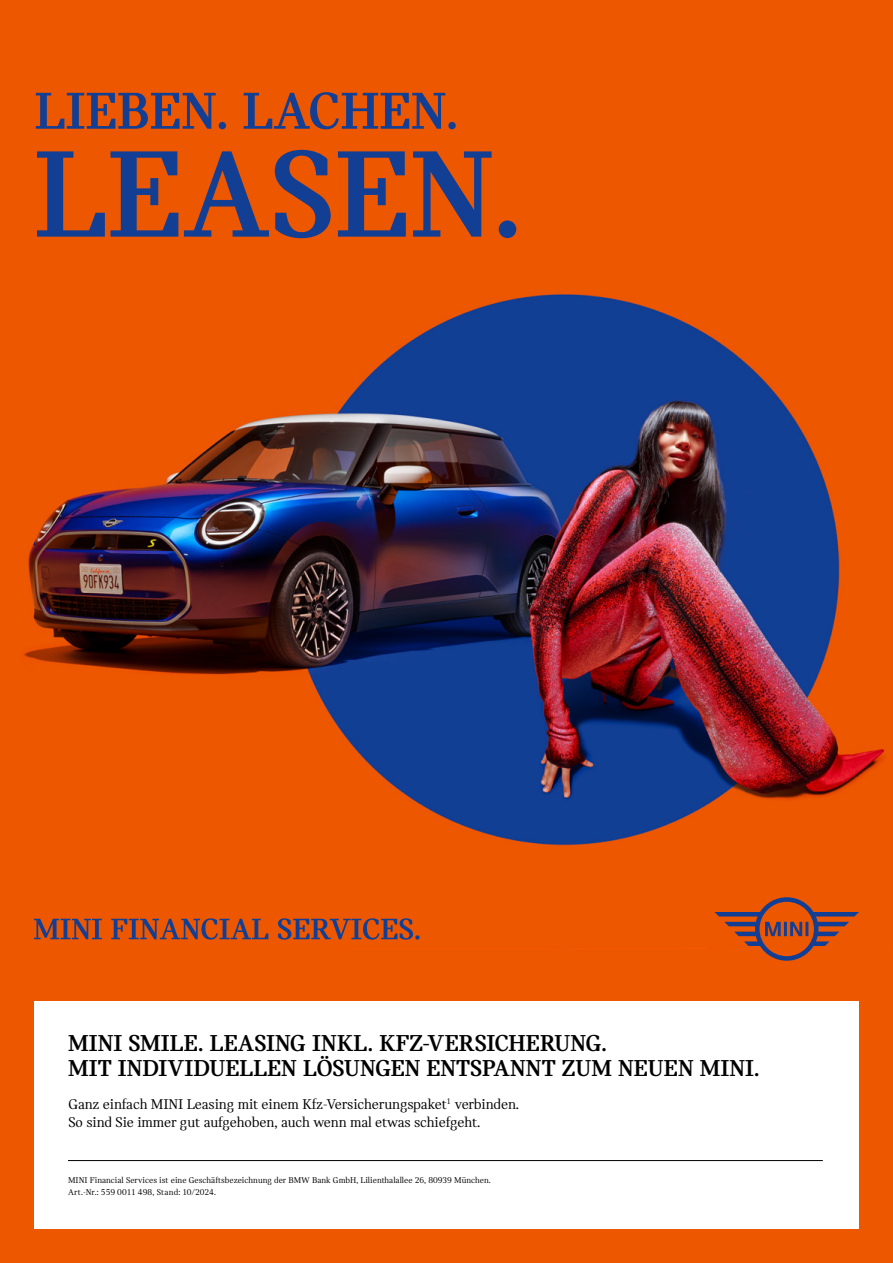
<style>
.page{position:relative;width:893px;height:1263px;background:#ed5700}
.page>*{position:absolute;margin:0;border:0;box-sizing:border-box;transform-origin:0 0}
.t1{font:131.55px "MINI Serif Headline";color:#123f94}
.t2{font:55.35px "MINI Serif Headline";color:#123f94}
.t3{font:700 24.6px/24.6px "MINI Serif";letter-spacing:.005em;color:#000}
.t4{font:15.15px/18px "MINI Serif";letter-spacing:-.01em;color:#000}
.t5{font:9px/11.2px "MINI Serif";color:#000}
</style>
<div class="page">
<img style="left:24px;top:294px;width:860px;height:646px">
<svg style="left:714px;top:897px;width:145px;height:64px"></svg>
<svg style="left:34px;top:919px;width:68px;height:20px"></svg>
<svg style="left:111px;top:918px;width:157px;height:22px"></svg>
<svg style="left:278px;top:918px;width:142px;height:22px"></svg>
<div style="left:34px;top:1001px;width:825px;height:228px;background:#fff"></div>
<hr style="left:68px;top:1160px;width:755px;height:1px;background:#000">
<h2 class="t2" style="left:35px;top:80px;width:425px">LIEBEN. LACHEN.</h2>
<h1 class="t1" style="left:34px;top:121px;width:490px">LEASEN.</h1>
<h3 class="t3" style="left:68px;top:1031px;width:693px">MINI SMILE. LEASING INKL. KFZ-VERSICHERUNG.<br>MIT INDIVIDUELLEN LÖSUNGEN ENTSPANNT ZUM NEUEN MINI.</h3>
<h3 class="t4" style="left:68px;top:1095px;width:452px">Ganz einfach MINI Leasing mit einem Kfz-Versicherungspaket<sup>1</sup> verbinden.<br>So sind Sie immer gut aufgehoben, auch wenn mal etwas schiefgeht.</h3>
<p class="t5" style="left:68px;top:1175px;width:424px">MINI Financial Services ist eine Geschäftsbezeichnung der BMW Bank GmbH, Lilienthalallee 26, 80939 München.<br>Art.-Nr.: 559 0011 498, Stand: 10/2024.</p>
</div>
